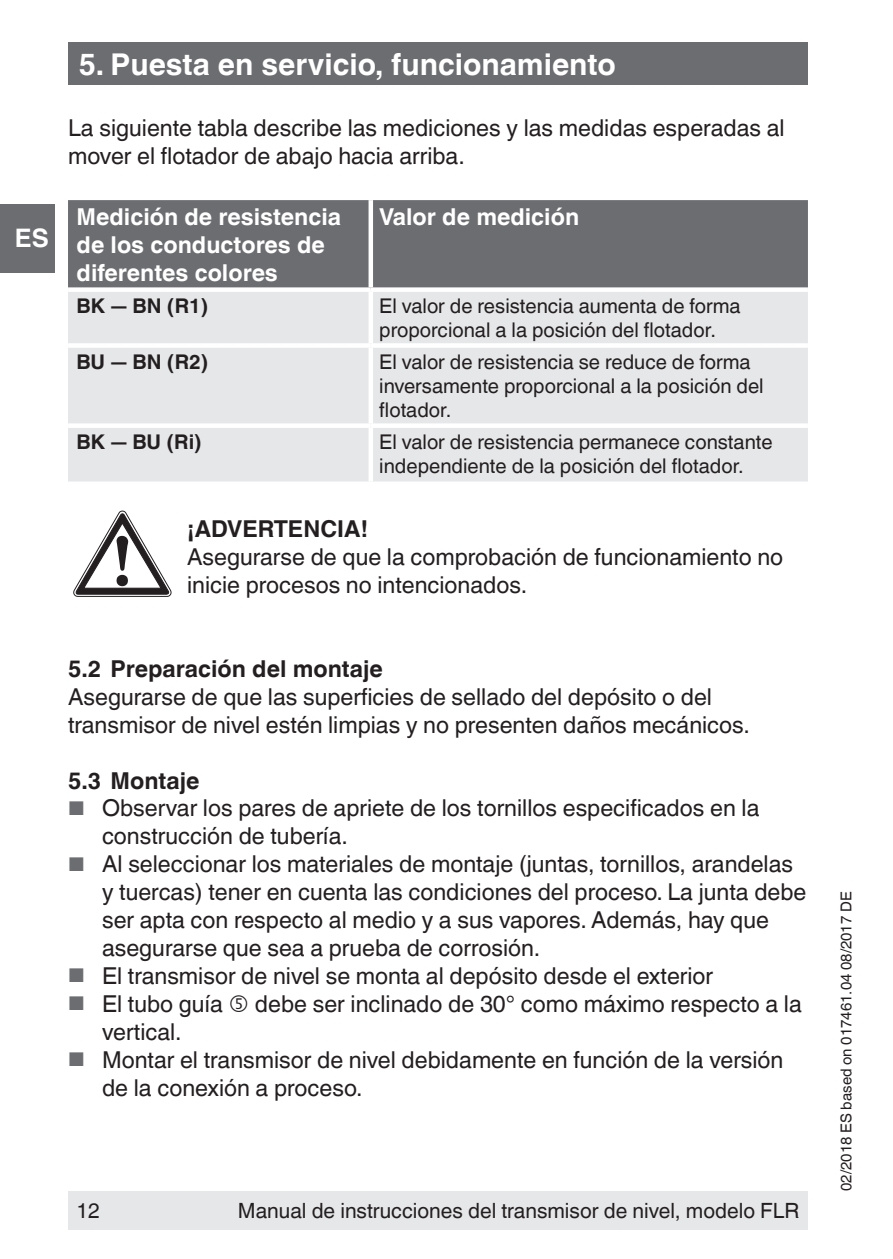
<style>
.page{position:relative;width:893px;height:1259px;background:#fff}
.page>*{position:absolute;margin:0;border:0;box-sizing:border-box;transform-origin:0 0}
.t1{font:700 30px "Helvetica World";color:#fff}
.t2{font:700 25.5px "Helvetica World";color:#fff}
.t3{font:23.4px/27.9px "Helvetica World";color:#231f20}
.t4{font:700 23.4px/27.9px "Helvetica World";color:#fff}
.t5{font:700 23.4px "Helvetica World";color:#231f20}
.t6{font:21px "Helvetica World";color:#231f20}
.t7{font:20.4px/24.3px "Helvetica World";color:#231f20}
.t8{font:700 20.4px "Helvetica World";color:#231f20}
.t9{font:15px "Helvetica World";color:#231f20}
.s1{font-size:19.8px;color:#6c6d70}
</style>
<div class="page">
<div style="left:68px;top:1191px;width:740px;height:38px;background:#e6e7e9"></div>
<div style="left:68px;top:43px;width:740px;height:42px;background:#6c6d70"></div>
<div style="left:0;top:204px;width:55px;height:68px;background:#6c6d70"></div>
<div style="left:68px;top:200px;width:740px;height:87px;background:#6c6d70"></div>
<div style="left:68px;top:292px;width:740px;height:189px;background:#e6e7e9"></div>
<hr style="left:369px;top:200px;width:4px;height:87px;background:#fff">
<div style="left:68px;top:343px;width:303px;height:5px;background:#fff"></div>
<div style="left:371px;top:343px;width:437px;height:5px;background:#fff"></div>
<div style="left:68px;top:423px;width:303px;height:5px;background:#fff"></div>
<div style="left:371px;top:423px;width:437px;height:5px;background:#fff"></div>
<hr style="left:369px;top:292px;width:4px;height:51px;background:#fff">
<hr style="left:369px;top:348px;width:4px;height:75px;background:#fff">
<hr style="left:369px;top:428px;width:4px;height:53px;background:#fff">
<svg style="left:74px;top:511px;width:97px;height:85px"></svg>
<p class="t2" style="left:15px;top:224px;width:35px">ES</p>
<p class="t1" style="left:79px;top:47px;width:539px">5. Puesta en servicio, funcionamiento</p>
<p class="t3" style="left:68px;top:114px;width:718px">La siguiente tabla describe las mediciones y las medidas esperadas al mover el flotador de abajo hacia arriba.</p>
<p class="t4" style="left:77px;top:203px;width:266px">Medición de resistencia de los conductores de diferentes colores</p>
<p class="t4" style="left:379px;top:203px;width:201px">Valor de medición</p>
<p class="t8" style="left:77px;top:294px;width:133px">BK ― BN (R1)</p>
<p class="t7" style="left:379px;top:293px;width:363px">El valor de resistencia aumenta de forma proporcional a la posición del flotador.</p>
<p class="t8" style="left:77px;top:349px;width:133px">BU ― BN (R2)</p>
<p class="t7" style="left:379px;top:349px;width:386px">El valor de resistencia se reduce de forma inversamente proporcional a la posición del flotador.</p>
<p class="t8" style="left:77px;top:430px;width:127px">BK ― BU (Ri)</p>
<p class="t7" style="left:379px;top:429px;width:395px">El valor de resistencia permanece constante independiente de la posición del flotador.</p>
<p class="t5" style="left:187px;top:515px;width:183px">¡ADVERTENCIA!</p>
<p class="t3" style="left:187px;top:543px;width:598px">Asegurarse de que la comprobación de funcionamiento no inicie procesos no intencionados.</p>
<p class="t5" style="left:68px;top:655px;width:316px">5.2 Preparación del montaje</p>
<p class="t3" style="left:68px;top:683px;width:683px">Asegurarse de que las superficies de sellado del depósito o del transmisor de nivel estén limpias y no presenten daños mecánicos.</p>
<p class="t5" style="left:68px;top:767px;width:133px">5.3 Montaje</p>
<p class="t3" style="left:102px;top:794px;width:659px;text-indent:-34px"><span class="s1">■</span> Observar los pares de apriete de los tornillos especificados en la construcción de tubería.</p>
<p class="t3" style="left:102px;top:850px;width:706px;text-indent:-34px"><span class="s1">■</span> Al seleccionar los materiales de montaje (juntas, tornillos, arandelas y tuercas) tener en cuenta las condiciones del proceso. La junta debe ser apta con respecto al medio y a sus vapores. Además, hay que asegurarse que sea a prueba de corrosión.</p>
<p class="t3" style="left:68px;top:962px;width:647px"><span class="s1">■</span> El transmisor de nivel se monta al depósito desde el exterior</p>
<p class="t3" style="left:68px;top:989px;width:156px"><span class="s1">■</span> El tubo guía</p>
<p class="t3" style="left:255px;top:989px;width:548px">debe ser inclinado de 30° como máximo respecto a la</p>
<p class="t3" style="left:102px;top:1017px;width:81px">vertical.</p>
<p class="t3" style="left:102px;top:1045px;width:683px;text-indent:-34px"><span class="s1">■</span> Montar el transmisor de nivel debidamente en función de la versión de la conexión a proceso.</p>
<p class="t6" style="left:77px;top:1198px;width:25px">12</p>
<p class="t6" style="left:238px;top:1198px;width:563px">Manual de instrucciones del transmisor de nivel, modelo FLR</p>
<p class="t9" style="left:838px;top:1191px;width:301px;rotate:-90deg">02/2018 ES based on 017461.04 08/2017 DE</p>
</div>
